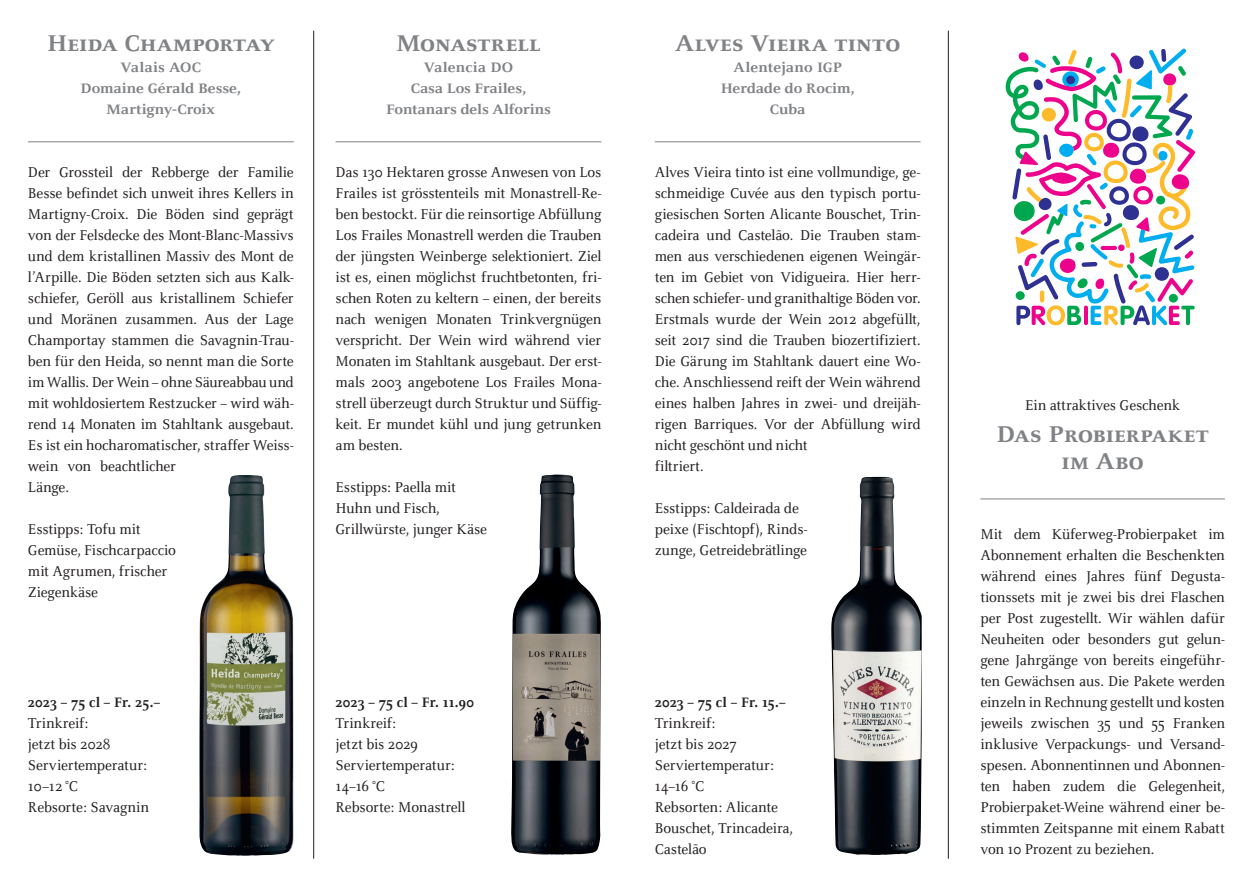
<style>
.page{position:relative;width:1259px;height:893px;background:#fff}
.page>*{position:absolute;margin:0;border:0;box-sizing:border-box;transform-origin:0 0}
.t1{font:24px/27px "Celeste ST SC Bold";letter-spacing:.005em;color:#808285;text-align:center}
.t2{font:15px/21px "Celeste ST";letter-spacing:-.015em;color:#231f20;scale:.9 1}
.t3{font:700 14.4px/21px "Celeste ST";letter-spacing:-.01em;color:#808285;text-align:center}
.t4{font:700 14.4px "Celeste ST";letter-spacing:.005em;color:#231f20;scale:.9 1}
</style>
<div class="page">
<hr style="left:948px;top:31px;width:1px;height:828px;background:#231f20">
<hr style="left:313px;top:31px;width:1px;height:828px;background:#231f20">
<hr style="left:980px;top:499px;width:245px;height:1px;background:#808285">
<hr style="left:335px;top:142px;width:266px;height:1px;background:#808285">
<hr style="left:655px;top:142px;width:265px;height:1px;background:#808285">
<hr style="left:28px;top:142px;width:266px;height:1px;background:#808285">
<img style="left:511px;top:474px;width:90px;height:381px">
<img style="left:831px;top:477px;width:90px;height:378px">
<img style="left:199px;top:475px;width:95px;height:381px">
<svg style="left:1005px;top:49px;width:190px;height:276px"></svg>
<div style="left:1066px;top:76px;width:9px;height:8px;background:#2e3092;border-radius:50%"></div>
<h1 class="t1" style="left:47px;top:30px;width:229px">Heida Champortay</h1>
<p class="t3" style="left:81px;top:57px;width:162px">Valais AOC<br>Domaine Gérald Besse,<br>Martigny-Croix</p>
<p class="t2" style="left:28px;top:162px;width:297px">Der Grossteil der Rebberge der Familie Besse befindet sich unweit ihres Kellers in Martigny-Croix. Die Böden sind geprägt von der Felsdecke des Mont-Blanc-Massivs und dem kristallinen Massiv des Mont de l’Arpille. Die Böden setzten sich aus Kalk&shy;schiefer, Geröll aus kristallinem Schiefer und Moränen zusammen. Aus der Lage Champortay stammen die Savagnin-Trau&shy;ben für den Heida, so nennt man die Sorte im Wallis. Der Wein – ohne Säureabbau und mit wohldosiertem Restzucker – wird wäh&shy;rend 14 Monaten im Stahltank ausgebaut.<br>Es ist ein hocharomatischer, straffer Weiss&shy;wein von beachtlicher<br>Länge.</p>
<p class="t2" style="left:28px;top:519px;width:166px">Esstipps: Tofu mit<br>Gemüse, Fischcarpaccio mit Agrumen, frischer<br>Ziegenkäse</p>
<p class="t4" style="left:28px;top:694px;width:148px">2023 – 75 cl – Fr. 25.–</p>
<p class="t2" style="left:28px;top:713px;width:136px">Trinkreif:<br>jetzt bis 2028<br>Serviertemperatur:<br>10–12 °C<br>Rebsorte: Savagnin</p>
<h1 class="t1" style="left:396px;top:30px;width:146px">Monastrell</h1>
<p class="t3" style="left:386px;top:57px;width:166px">Valencia DO<br>Casa Los Frailes,<br>Fontanars dels Alforins</p>
<p class="t2" style="left:335px;top:162px;width:297px;text-align:justify">Das 130 Hektaren grosse Anwesen von Los Frailes ist grösstenteils mit Monastrell-Re&shy;ben bestockt. Für die reinsortige Abfüllung Los Frailes Monastrell werden die Trauben der jüngsten Weinberge selektioniert. Ziel ist es, einen möglichst fruchtbetonten, fri&shy;schen Roten zu keltern – einen, der bereits nach wenigen Monaten Trinkvergnügen verspricht. Der Wein wird während vier Monaten im Stahltank ausgebaut. Der erst&shy;mals 2003 angebotene Los Frailes Mona&shy;strell überzeugt durch Struktur und Süffig&shy;keit. Er mundet kühl und jung getrunken am besten.</p>
<p class="t2" style="left:335px;top:477px;width:170px">Esstipps: Paella mit<br>Huhn und Fisch,<br>Grillwürste, junger Käse</p>
<p class="t4" style="left:335px;top:694px;width:155px">2023 – 75 cl – Fr. 11.90</p>
<p class="t2" style="left:335px;top:713px;width:146px">Trinkreif:<br>jetzt bis 2029<br>Serviertemperatur:<br>14–16 °C<br>Rebsorte: Monastrell</p>
<h1 class="t1" style="left:675px;top:30px;width:227px">Alves Vieira tinto</h1>
<p class="t3" style="left:720px;top:57px;width:135px">Alentejano IGP<br>Herdade do Rocim,<br>Cuba</p>
<p class="t2" style="left:655px;top:162px;width:297px">Alves Vieira tinto ist eine vollmundige, ge&shy;schmeidige Cuvée aus den typisch portu&shy;giesischen Sorten Alicante Bouschet, Trin&shy;cadeira und Castelão. Die Trauben stam&shy;men aus verschiedenen eigenen Weingär&shy;ten im Gebiet von Vidigueira. Hier herr&shy;schen schiefer- und granithaltige Böden vor.<br>Erstmals wurde der Wein 2012 abgefüllt, seit 2017 sind die Trauben biozertifiziert.<br>Die Gärung im Stahltank dauert eine Wo&shy;che. Anschliessend reift der Wein während eines halben Jahres in zwei- und dreijäh&shy;rigen Barriques. Vor der Abfüllung wird nicht geschönt und nicht<br>filtriert.</p>
<p class="t2" style="left:655px;top:498px;width:171px">Esstipps: Caldeirada de peixe (Fischtopf), Rinds&shy;zunge, Getreidebrätlinge</p>
<p class="t4" style="left:655px;top:695px;width:147px">2023 – 75 cl – Fr. 15.–</p>
<p class="t2" style="left:655px;top:713px;width:155px">Trinkreif:<br>jetzt bis 2027<br>Serviertemperatur:<br>14–16 °C<br>Rebsorten: Alicante<br>Bouschet, Trincadeira,<br>Castelão</p>
<p class="t2" style="left:1025px;top:395px;width:174px">Ein attraktives Geschenk</p>
<h1 class="t1" style="left:996px;top:421px;width:214px">Das Probierpaket im Abo</h1>
<p class="t2" style="left:980px;top:524px;width:273px;text-align:justify">Mit dem Küferweg-Probierpaket im Abonnement erhalten die Beschenkten während eines Jahres fünf Degusta&shy;tionssets mit je zwei bis drei Flaschen per Post zugestellt. Wir wählen dafür Neuheiten oder besonders gut gelun&shy;gene Jahrgänge von bereits eingeführ&shy;ten Gewächsen aus. Die Pakete werden einzeln in Rechnung gestellt und kosten jeweils zwischen 35 und 55 Franken inklusive Verpackungs- und Versand&shy;spesen. Abonnentinnen und Abonnen&shy;ten haben zudem die Gelegenheit, Probierpaket-Weine während einer be&shy;stimmten Zeitspanne mit einem Rabatt von 10 Prozent zu beziehen.</p>
</div>
